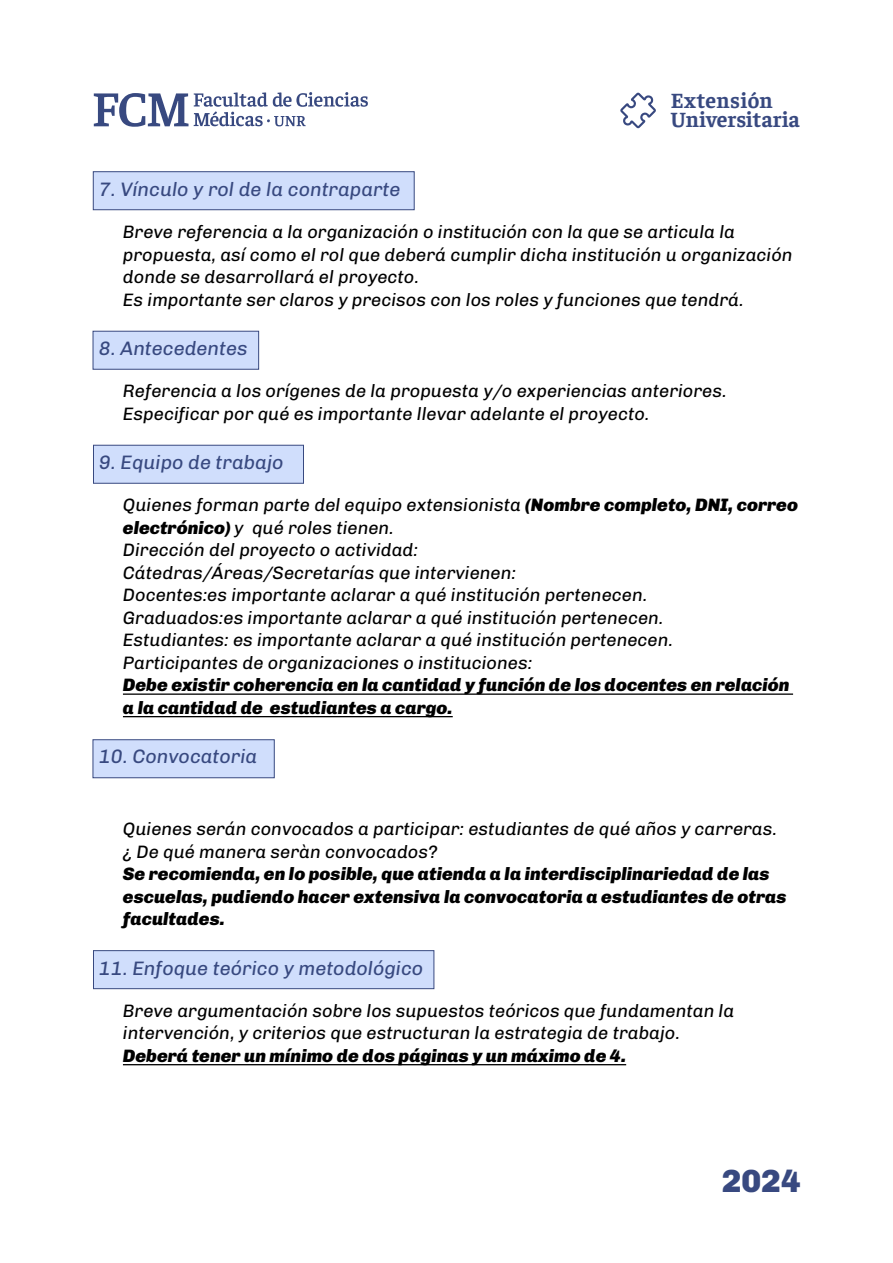
<style>
.page{position:relative;width:893px;height:1263px;background:#fff}
.page>*{position:absolute;margin:0;border:0;box-sizing:border-box;transform-origin:0 0}
.t1{font:900 32.1px "Chivo";color:#384980}
.t2{font:700 21.9px/18.8px "Faustina";color:#384980}
.t3{font:italic 19.5px "Chivo";color:#384980}
.t4{font:italic 18px/22.5px "Chivo";color:#000}
.t5{font:italic 900 18px/22.5px "Chivo";color:#000}
.s1{font-weight:900}
</style>
<div class="page">
<div style="left:93px;top:331px;width:166px;height:39px;background:#d0defc;border:1px solid #384980"></div>
<div style="left:93px;top:171px;width:322px;height:39px;background:#d0defc;border:1px solid #384980"></div>
<div style="left:93px;top:739px;width:182px;height:39px;background:#d0defc;border:1px solid #384980"></div>
<div style="left:93px;top:950px;width:341px;height:39px;background:#d0defc;border:1px solid #384980"></div>
<div style="left:93px;top:445px;width:211px;height:39px;background:#d0defc;border:1px solid #384980"></div>
<hr style="left:123px;top:693px;width:670px;height:2px;background:#000">
<hr style="left:123px;top:716px;width:330px;height:1px;background:#000">
<hr style="left:123px;top:1064px;width:503px;height:1px;background:#000">
<svg style="left:94px;top:92px;width:274px;height:35px"></svg>
<svg style="left:620px;top:92px;width:36px;height:36px"></svg>
<p class="t2" style="left:671px;top:90px;width:131px">Extensión<br>Universitaria</p>
<p class="t3" style="left:99px;top:174px;width:303px">7. Vínculo y rol de la contraparte</p>
<p class="t4" style="left:123px;top:220px;width:671px">Breve referencia a la organización o institución con la que se articula la propuesta, así como el rol que deberá cumplir dicha institución u organización donde se desarrollará el proyecto.<br>Es importante ser claros y precisos con los roles y funciones que tendrá.</p>
<p class="t3" style="left:99px;top:333px;width:150px">8. Antecedentes</p>
<p class="t4" style="left:123px;top:379px;width:605px">Referencia a los orígenes de la propuesta y/o experiencias anteriores.<br>Especificar por qué es importante llevar adelante el proyecto.</p>
<p class="t3" style="left:99px;top:447px;width:186px">9. Equipo de trabajo</p>
<p class="t4" style="left:123px;top:493px;width:677px">Quienes forman parte del equipo extensionista <span class="s1">(Nombre completo, DNI, correo electrónico)</span> y qué roles tienen.<br>Dirección del proyecto o actividad:<br>Cátedras/Áreas/Secretarías que intervienen:<br>Docentes:es importante aclarar a qué institución pertenecen.<br>Graduados:es importante aclarar a qué institución pertenecen.<br>Estudiantes: es importante aclarar a qué institución pertenecen.<br>Participantes de organizaciones o instituciones:</p>
<p class="t5" style="left:123px;top:673px;width:668px">Debe existir coherencia en la cantidad y función de los docentes en relación a la cantidad de estudiantes a cargo.</p>
<p class="t3" style="left:99px;top:741px;width:160px">10. Convocatoria</p>
<p class="t4" style="left:123px;top:817px;width:656px">Quienes serán convocados a participar: estudiantes de qué años y carreras. ¿ De qué manera seràn convocados?</p>
<p class="t5" style="left:123px;top:862px;width:665px">Se recomienda, en lo posible, que atienda a la interdisciplinariedad de las escuelas, pudiendo hacer extensiva la convocatoria a estudiantes de otras facultades.</p>
<p class="t3" style="left:99px;top:953px;width:326px">11. Enfoque teórico y metodológico</p>
<p class="t4" style="left:123px;top:998px;width:613px">Breve argumentación sobre los supuestos teóricos que fundamentan la intervención, y criterios que estructuran la estrategia de trabajo.</p>
<p class="t5" style="left:123px;top:1043px;width:505px">Deberá tener un mínimo de dos páginas y un máximo de 4.</p>
<h1 class="t1" style="left:722px;top:1156px;width:81px">2024</h1>
</div>
